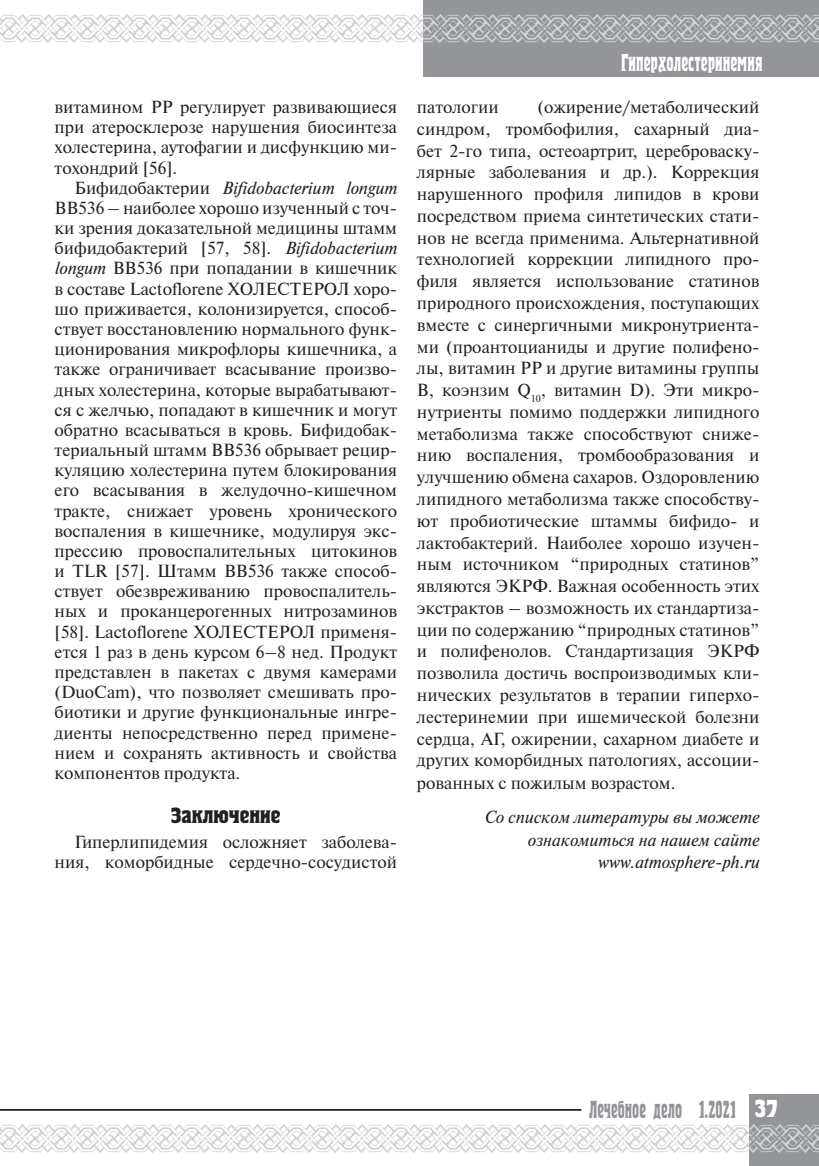
<style>
.page{position:relative;width:819px;height:1166px;background:#fff}
.page>*{position:absolute;margin:0;border:0;box-sizing:border-box;transform-origin:0 0}
.t1{font:24.5px "Herold C";color:#939598}
.t2{font:24.5px "Herold C";color:#fff}
.head1{font:700 21.88px "Herold C";color:#231f20}
.osn_text{font:17.5px/20.1px "Newton C";color:#231f20;text-align:justify}
.podpis{font:italic 17.5px/22.6px "Newton C";color:#231f20;text-align:right}
.s1{font-style:italic}
.s2{font-weight:700;color:#fff}
</style>
<div class="page">
<div style="left:423px;top:0;width:396px;height:76px;background:#939598"></div>
<img style="left:0;top:15px;width:819px;height:28px">
<div style="left:749px;top:1094px;width:70px;height:72px;background:#939598"></div>
<img style="left:0;top:1124px;width:819px;height:28px">
<hr style="left:0;top:1109px;width:581px;height:2px;background:#231f20">
<p class="osn_text" style="left:55px;top:97px;width:344px">витамином РР регулирует развивающиеся при атеросклерозе нарушения биосинтеза холестерина, аутофагии и дисфункцию ми&shy;тохондрий [56].</p>
<p class="osn_text" style="left:55px;top:178px;width:344px;text-indent:20px">Бифидобактерии <span class="s1">Bifidobacterium longum </span>BB536 – наиболее хорошо изученный с точ&shy;ки зрения доказательной медицины штамм бифидобактерий [57, 58]. <span class="s1">Bifidobacterium longum</span> BB536 при попадании в кишечник в составе Lactoflorene ХОЛЕСТЕРОЛ хоро&shy;шо приживается, колонизируется, способ&shy;ствует восстановлению нормального функ&shy;ционирования микрофлоры кишечника, а также ограничивает всасывание произво&shy;дных холестерина, которые вырабатывают&shy;ся с желчью, попадают в кишечник и могут обратно всасываться в кровь. Бифидобак&shy;териальный штамм ВВ536 обрывает рецир&shy;куляцию холестерина путем блокирования его всасывания в желудочно-кишечном тракте, снижает уровень хронического воспаления в кишечнике, модулируя экс&shy;прессию провоспалительных цитокинов и TLR [57]. Штамм ВВ536 также способ&shy;ствует обезвреживанию провоспалитель&shy;ных и проканцерогенных нитрозаминов [58]. Lactoflorene ХОЛЕСТЕРОЛ применя&shy;ется 1 раз в день курсом 6–8 нед. Продукт представлен в пакетах с двумя камерами (DuoCam), что позволяет смешивать про&shy;биотики и другие функциональные ингре&shy;диенты непосредственно перед примене&shy;нием и сохранять активность и свойства компонентов продукта.</p>
<p class="head1" style="left:171px;top:805px;width:111px">Заключение</p>
<p class="osn_text" style="left:55px;top:832px;width:344px;text-align:right">Гиперлипидемия осложняет заболева&shy;ния, коморбидные сердечно-сосудистой</p>
<h1 class="t2" style="left:621px;top:51px;width:143px">Гиперхолестеринемия</h1>
<p class="osn_text" style="left:417px;top:96px;width:344px;line-height:21.7px;text-indent:121px">(ожирение/метаболический синдром, тромбофилия, сахарный диа&shy;бет 2-го типа, остеоартрит, цереброваску&shy;лярные заболевания и др.). Коррекция нарушенного профиля липидов в крови посредством приема синтетических стати&shy;нов не всегда применима. Альтернативной технологией коррекции липидного про&shy;филя является использование статинов природного происхождения, поступающих вместе с синергичными микронутриента&shy;ми (проантоцианиды и другие полифено&shy;лы, витамин РР и другие витамины группы В, коэнзим Q<sub>10</sub>, витамин D). Эти микро&shy;нутриенты помимо поддержки липидного метаболизма также способствуют сниже&shy;нию воспаления, тромбообразования и улучшению обмена сахаров. Оздоровлению липидного метаболизма также способству&shy;ют пробиотические штаммы бифидо- и лактобактерий. Наиболее хорошо изучен&shy;ным источником “природных статинов” являются ЭКРФ. Важная особенность этих экстрактов – возможность их стандартиза&shy;ции по содержанию “природных статинов” и полифенолов. Стандартизация ЭКРФ позволила достичь воспроизводимых кли&shy;нических результатов в терапии гиперхо&shy;лестеринемии при ишемической болезни сердца, АГ, ожирении, сахарном диабете и других коморбидных патологиях, ассоции&shy;рованных с пожилым возрастом.</p>
<p class="podpis" style="left:483px;top:806px;width:277px">Со списком литературы вы можете ознакомиться на нашем сайте www.atmosphere-ph.ru</p>
<p class="osn_text" style="left:417px;top:97px;width:83px">патологии</p>
<h1 class="t1" style="left:589px;top:1098px;width:190px">Лечебное дело 1.2021 <span class="s2">37</span></h1>
</div>
